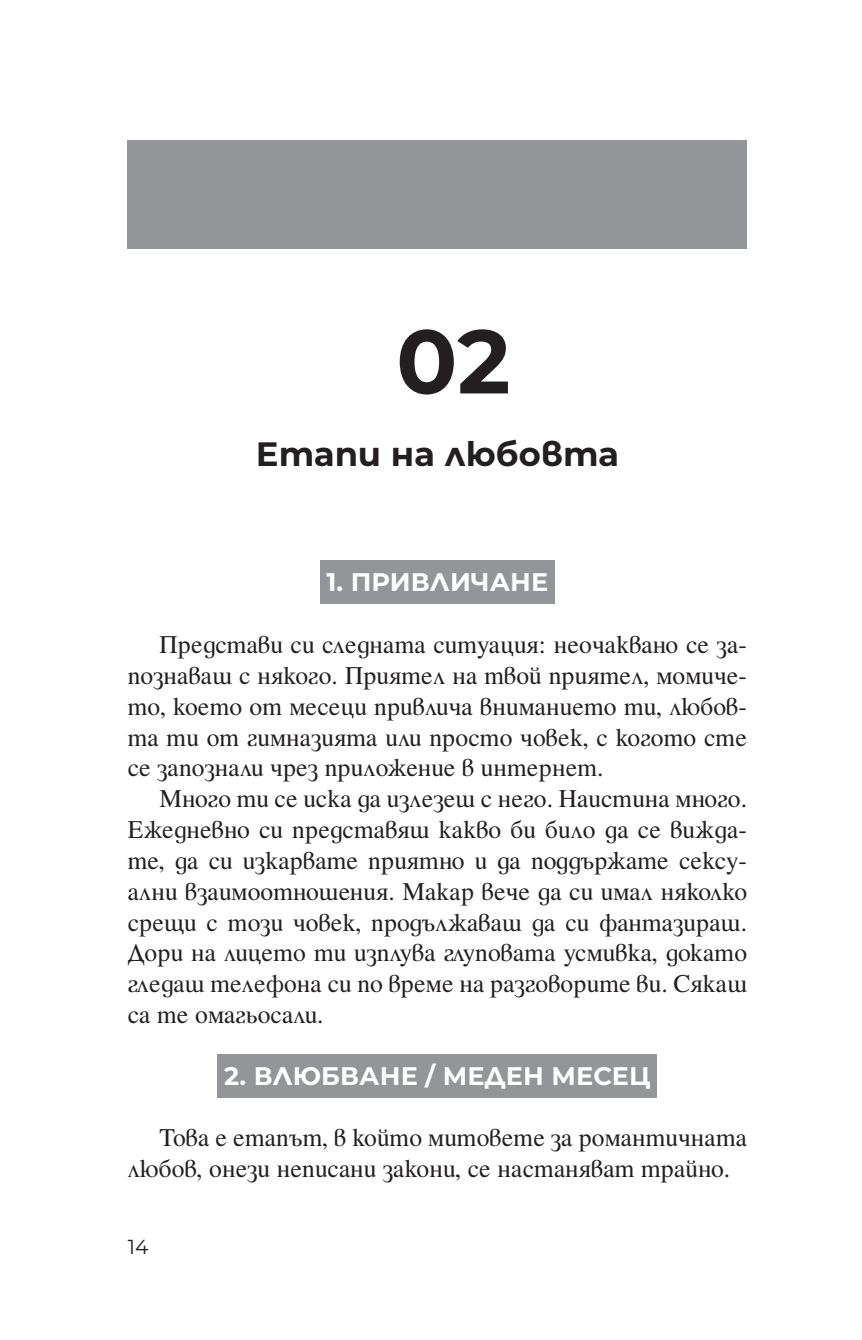
<style>
.page{position:relative;width:862px;height:1340px;background:#fff}
.page>*{position:absolute;margin:0;border:0;box-sizing:border-box;transform-origin:0 0}
.t1{font:700 90px "Montserrat";color:#231f20}
.t2{font:700 33.75px "Montserrat";letter-spacing:.005em;color:#231f20}
.t3{font:25.43px/30.8px "Pliska";letter-spacing:.005em;color:#231f20;text-align:justify}
.t4{font:700 25.43px "Montserrat";letter-spacing:.005em;color:#fff}
.t5{font:20.25px "Montserrat";color:#231f20}
</style>
<div class="page">
<div style="left:320px;top:560px;width:234px;height:44px;background:#939598"></div>
<div style="left:218px;top:1053px;width:438px;height:44px;background:#939598"></div>
<div style="left:128px;top:140px;width:618px;height:108px;background:#939598"></div>
<h1 class="t1" style="left:396px;top:296px;width:116px">02</h1>
<h2 class="t2" style="left:255px;top:429px;width:364px">Етапи на любовта</h2>
<p class="t4" style="left:326px;top:564px;width:223px">1. ПРИВЛИЧАНЕ</p>
<p class="t3" style="left:128px;top:627px;width:620px;text-indent:32px">Представи си следната ситуация: неочаквано се за&shy;познаваш с някого. Приятел на твой приятел, момиче&shy;то, което от месеци привлича вниманието ти, любов&shy;та ти от гимназията или просто човек, с когото сте се запознали чрез приложение в интернет.</p>
<p class="t3" style="left:128px;top:781px;width:620px;text-indent:32px">Много ти се иска да излезеш с него. Наистина много.<br>Ежедневно си представяш какво би било да се вижда&shy;те, да си изкарвате приятно и да поддържате сексу&shy;ални взаимоотношения. Макар вече да си имал няколко срещи с този човек, продължаваш да си фантазираш.<br>Дори на лицето ти изплува глуповата усмивка, докато гледаш телефона си по време на разговорите ви. Сякаш са те омагьосали.</p>
<p class="t4" style="left:224px;top:1057px;width:427px">2. ВЛЮБВАНЕ / МЕДЕН МЕСЕЦ</p>
<p class="t3" style="left:128px;top:1120px;width:620px;text-indent:32px">Това е етапът, в който митовете за романтичната любов, онези неписани закони, се настаняват трайно.</p>
<p class="t5" style="left:128px;top:1232px;width:22px">14</p>
</div>
